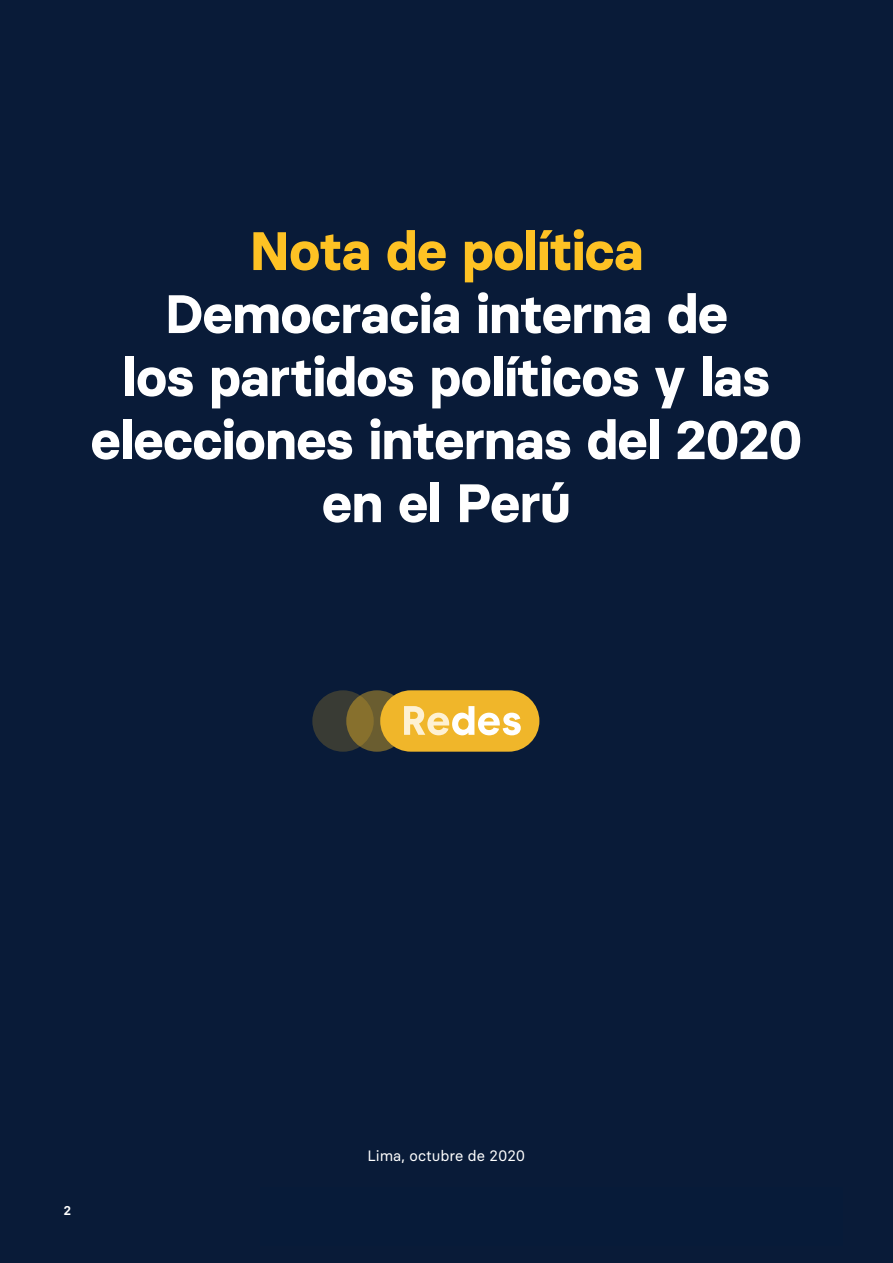
<style>
.page{position:relative;width:893px;height:1263px;background:#091b38}
.page>*{position:absolute;margin:0;border:0;box-sizing:border-box;transform-origin:0 0}
.t1{font:700 54px/63px "Basier Circle";letter-spacing:-.005em;color:#fff;text-align:center}
.t2{font:700 54px "Basier Circle";letter-spacing:-.005em;color:#fec224}
.t3{font:15px "Basier Circle";color:#fff}
.t4{font:600 12.75px "Basier Circle";color:#fff}
</style>
<div class="page">
<div style="left:312px;top:690px;width:62px;height:62px;background:#393b34;border-radius:50%"></div>
<svg style="left:346px;top:690px;width:62px;height:62px;background:#76652e"></svg>
<div style="left:380px;top:690px;width:159px;height:62px;background:#f0b62a;border-radius:31px"></div>
<svg style="left:404px;top:706px;width:117px;height:29px"></svg>
<p class="t2" style="left:250px;top:218px;width:395px">Nota de política</p>
<p class="t1" style="left:91px;top:282px;width:713px">Democracia interna de<br>los partidos políticos y las elecciones internas del 2020 en el Perú</p>
<p class="t4" style="left:64px;top:1203px;width:9px">2</p>
<p class="t3" style="left:368px;top:1146px;width:159px">Lima, octubre de 2020</p>
</div>
